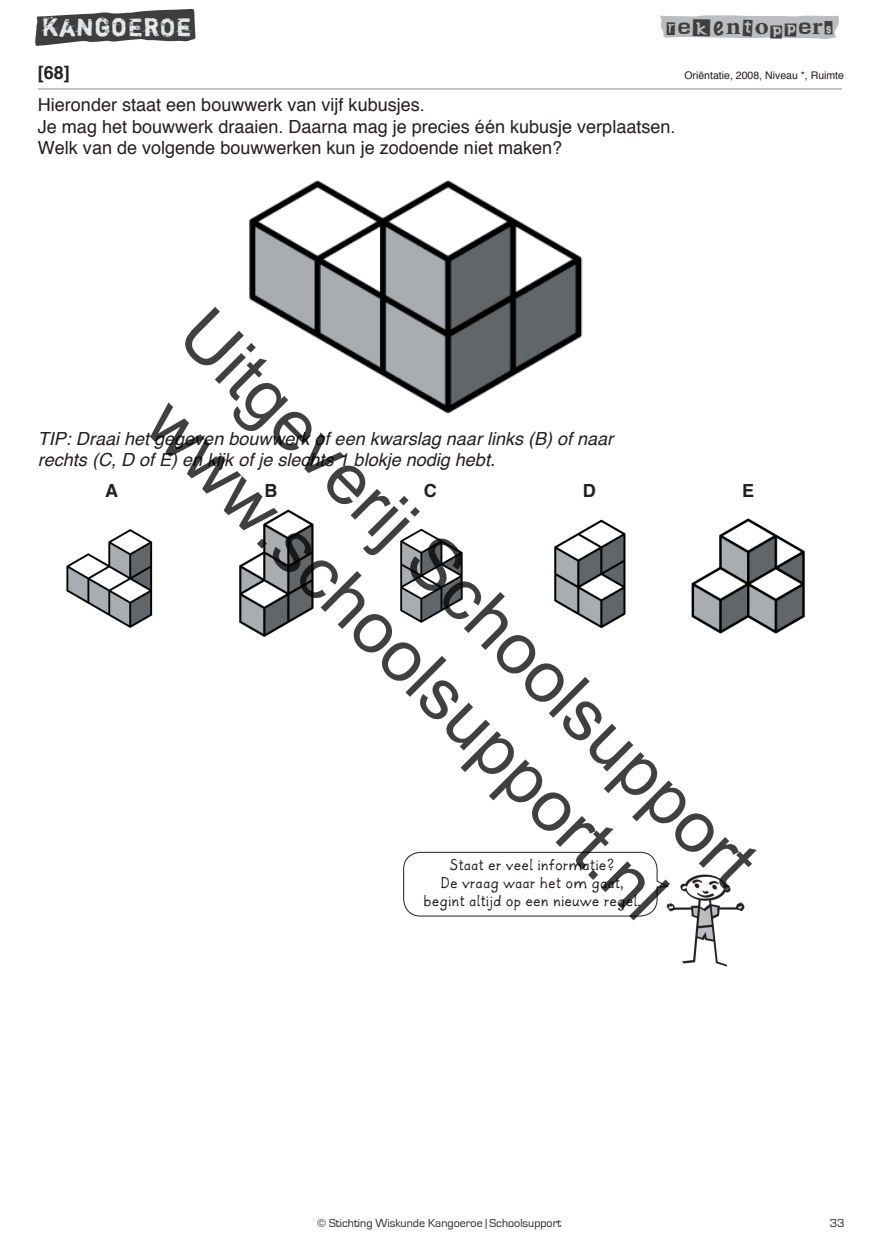
<style>
.page{position:relative;width:881px;height:1251px;background:#fff}
.page>*{position:absolute;margin:0;border:0;box-sizing:border-box;transform-origin:0 0}
.t1{font:72px/86.4px "Arial";color:rgb(0 0 0/.75);text-align:center}
.t2{font:25.2px "Shortcut";letter-spacing:.05em;color:#e6e7e9}
.t3{font:700 24.45px "Minion Pro";color:#3e3e3f;scale:1.09 1}
.t4{font:18px/21.6px "Helvetica";color:#231f20}
.t5{font:italic 18px/21.6px "Helvetica";color:#231f20}
.t6{font:700 18px "Helvetica";color:#231f20}
.t7{font:15px/18px "Wilhey Drei";color:#231f20;text-align:center}
.t8{font:12px "Eurostile";color:#231f20}
.t9{font:10.5px "Helvetica";color:#231f20}
.s1{font-family:"Earwig Factory";font-weight:400;font-size:35.7px}
.s2{font-family:"Eurostile"}
.s3{font-family:"Earwig Factory";font-weight:400;font-size:29.55px}
.s4{font-family:"Marker Felt";font-weight:100}
.s5{font-family:"Earwig Factory";font-weight:400;font-size:31.65px}
.s6{font-family:"Earwig Factory";font-weight:400}
.s7{font-family:"Earwig Factory";font-weight:400;font-size:30.6px}
</style>
<div class="page">
<hr style="left:38px;top:88px;width:804px;height:2px;background:#b0b3b7">
<img style="left:249px;top:180px;width:334px;height:234px">
<img style="left:66px;top:529px;width:87px;height:99px">
<img style="left:239px;top:509px;width:75px;height:128px">
<img style="left:400px;top:528px;width:63px;height:95px">
<img style="left:554px;top:519px;width:72px;height:109px">
<img style="left:691px;top:518px;width:114px;height:116px">
<img style="left:671px;top:874px;width:74px;height:93px">
<svg style="left:403px;top:851px;width:268px;height:66px"></svg>
<svg style="left:35px;top:8px;width:161px;height:38px"></svg>
<svg style="left:660px;top:15px;width:179px;height:24px;background:#c3c4c6"></svg>
<h2 class="t2" style="left:42px;top:12px;width:150px">KANGOEROE</h2>
<h3 class="t3" style="left:666px;top:8px;width:156px"><span class="s1">r</span><span class="s2">e</span><span class="s3">k</span><span class="s4">e</span>n<span class="s5">t</span>o<span class="s6">pp</span><span class="s2">e</span>r<span class="s7">s</span></h3>
<p class="t6" style="left:38px;top:58px;width:34px">[68]</p>
<p class="t9" style="left:684px;top:67px;width:161px">Oriëntatie, 2008, Niveau *, Ruimte</p>
<p class="t4" style="left:38px;top:95px;width:639px">Hieronder staat een bouwwerk van vijf kubusjes.<br>Je mag het bouwwerk draaien. Daarna mag je precies één kubusje verplaatsen.<br>Welk van de volgende bouwwerken kun je zodoende niet maken?</p>
<h1 class="t1" style="left:223px;top:291px;width:782px;rotate:45deg">Uitgeverij Schoolsupport www.schoolsupport.nl</h1>
<p class="t5" style="left:38px;top:428px;width:577px">TIP: Draai het gegeven bouwwerk of een kwarslag naar links (B) of naar rechts (C, D of E) en kijk of je slechts 1 blokje nodig hebt.</p>
<p class="t6" style="left:105px;top:475px;width:15px">A</p>
<p class="t6" style="left:264px;top:475px;width:15px">B</p>
<p class="t6" style="left:424px;top:475px;width:15px">C</p>
<p class="t6" style="left:583px;top:475px;width:15px">D</p>
<p class="t6" style="left:742px;top:475px;width:14px">E</p>
<p class="t7" style="left:423px;top:855px;width:219px">Staat er veel informatie?<br>De vraag waar het om gaat, begint altijd op een nieuwe regel.</p>
<p class="t8" style="left:317px;top:1217px;width:246px">© Stichting Wiskunde Kangoeroe | Schoolsupport</p>
<p class="t8" style="left:830px;top:1217px;width:16px">33</p>
</div>
